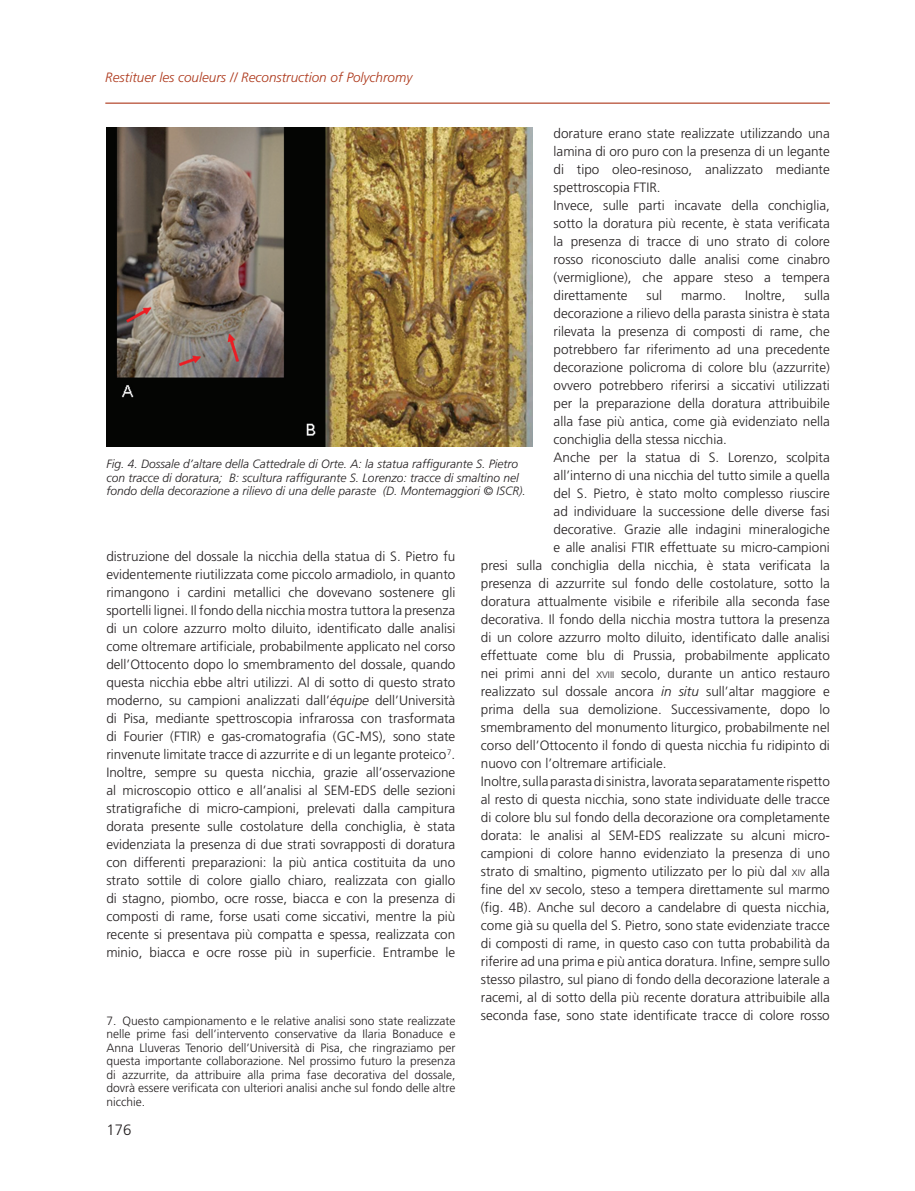
<style>
.page{position:relative;width:915px;height:1191px;background:#fff}
.page>*{position:absolute;margin:0;border:0;box-sizing:border-box;transform-origin:0 0}
.t1{font:300 15px "Frutiger LT Std";color:#231f20}
.t2{font:300 13.5px/18px "Frutiger LT Std";color:#231f20;text-align:justify}
.t3{font:italic 300 13.5px "Frutiger LT Std";color:#ad371a}
.t4{font:300 12px/13.5px "Frutiger LT Std";color:#231f20;text-align:justify}
.t5{font:italic 300 12px/13.5px "Frutiger LT Std";color:#231f20}
.s1{font-size:9.45px}
.s2{font-style:italic}
</style>
<div class="page">
<hr style="left:105px;top:103px;width:724px;height:1px;background:#ad371a">
<img style="left:106px;top:128px;width:426px;height:318px">
<p class="t3" style="left:105px;top:70px;width:308px">Restituer les couleurs // Reconstruction of Polychromy</p>
<p class="t2" style="left:553px;top:124px;width:278px;text-align:left">dorature erano state realizzate utilizzando una lamina di oro puro con la presenza di un legante di tipo oleo-resinoso, analizzato mediante spettroscopia FTIR.<br>Invece, sulle parti incavate della conchiglia, sotto la doratura più recente, è stata verificata la presenza di tracce di uno strato di colore rosso riconosciuto dalle analisi come cinabro (vermiglione), che appare steso a tempera direttamente</p>
<p class="t2" style="left:646px;top:286px;width:17px">sul</p>
<p class="t2" style="left:681px;top:286px;width:46px">marmo.</p>
<p class="t2" style="left:744px;top:286px;width:42px">Inoltre,</p>
<p class="t2" style="left:804px;top:286px;width:27px">sulla</p>
<p class="t2" style="left:553px;top:304px;width:278px">decorazione a rilievo della parasta sinistra è stata</p>
<p class="t2" style="left:553px;top:322px;width:278px">rilevata la presenza di composti di rame, che</p>
<p class="t2" style="left:553px;top:340px;width:278px">potrebbero far riferimento ad una precedente</p>
<p class="t2" style="left:553px;top:358px;width:278px">decorazione policroma di colore blu (azzurrite)</p>
<p class="t2" style="left:553px;top:376px;width:278px">ovvero potrebbero riferirsi a siccativi utilizzati</p>
<p class="t2" style="left:553px;top:394px;width:278px">per la preparazione della doratura attribuibile</p>
<p class="t2" style="left:553px;top:412px;width:278px">alla fase più antica, come già evidenziato nella</p>
<p class="t2" style="left:553px;top:430px;width:175px">conchiglia della stessa nicchia.</p>
<p class="t2" style="left:553px;top:448px;width:278px">Anche per la statua di S. Lorenzo, scolpita</p>
<p class="t2" style="left:553px;top:466px;width:278px">all’interno di una nicchia del tutto simile a quella</p>
<p class="t2" style="left:553px;top:484px;width:278px">del S. Pietro, è stato molto complesso riuscire</p>
<p class="t2" style="left:553px;top:502px;width:278px">ad individuare la successione delle diverse fasi</p>
<p class="t2" style="left:553px;top:520px;width:278px">decorative. Grazie alle indagini mineralogiche</p>
<p class="t2" style="left:553px;top:538px;width:278px">e alle analisi FTIR effettuate su micro-campioni</p>
<p class="t2" style="left:480px;top:556px;width:350px">presi sulla conchiglia della nicchia, è stata verificata la</p>
<p class="t2" style="left:480px;top:574px;width:350px">presenza di azzurrite sul fondo delle costolature, sotto la</p>
<p class="t2" style="left:480px;top:592px;width:350px">doratura attualmente visibile e riferibile alla seconda fase</p>
<p class="t2" style="left:480px;top:610px;width:350px">decorativa. Il fondo della nicchia mostra tuttora la presenza</p>
<p class="t2" style="left:480px;top:628px;width:350px">di un colore azzurro molto diluito, identificato dalle analisi</p>
<p class="t2" style="left:480px;top:646px;width:350px">effettuate come blu di Prussia, probabilmente applicato</p>
<p class="t2" style="left:480px;top:664px;width:350px">nei primi anni del <span class="s1">XVIII</span> secolo, durante un antico restauro</p>
<p class="t2" style="left:480px;top:682px;width:350px">realizzato sul dossale ancora <span class="s2">in situ</span> sull’altar maggiore e</p>
<p class="t2" style="left:480px;top:700px;width:350px">prima della sua demolizione. Successivamente, dopo lo</p>
<p class="t2" style="left:480px;top:718px;width:350px">smembramento del monumento liturgico, probabilmente nel</p>
<p class="t2" style="left:480px;top:736px;width:350px">corso dell’Ottocento il fondo di questa nicchia fu ridipinto di</p>
<p class="t2" style="left:480px;top:754px;width:187px">nuovo con l’oltremare artificiale.</p>
<p class="t2" style="left:480px;top:772px;width:350px">Inoltre, sulla parasta di sinistra, lavorata separatamente rispetto</p>
<p class="t2" style="left:480px;top:790px;width:350px">al resto di questa nicchia, sono state individuate delle tracce</p>
<p class="t2" style="left:480px;top:808px;width:350px">di colore blu sul fondo della decorazione ora completamente</p>
<p class="t2" style="left:480px;top:826px;width:350px">dorata: le analisi al SEM-EDS realizzate su alcuni micro-</p>
<p class="t2" style="left:480px;top:844px;width:350px">campioni di colore hanno evidenziato la presenza di uno</p>
<p class="t2" style="left:480px;top:862px;width:350px">strato di smaltino, pigmento utilizzato per lo più dal <span class="s1">XIV</span> alla</p>
<p class="t2" style="left:480px;top:880px;width:350px">fine del xv secolo, steso a tempera direttamente sul marmo</p>
<p class="t2" style="left:480px;top:898px;width:350px">(fig. 4B). Anche sul decoro a candelabre di questa nicchia,</p>
<p class="t2" style="left:480px;top:916px;width:350px">come già su quella del S. Pietro, sono state evidenziate tracce</p>
<p class="t2" style="left:480px;top:934px;width:350px">di composti di rame, in questo caso con tutta probabilità da</p>
<p class="t2" style="left:480px;top:952px;width:350px">riferire ad una prima e più antica doratura. Infine, sempre sullo</p>
<p class="t2" style="left:480px;top:970px;width:350px">stesso pilastro, sul piano di fondo della decorazione laterale a</p>
<p class="t2" style="left:480px;top:988px;width:350px">racemi, al di sotto della più recente doratura attribuibile alla</p>
<p class="t2" style="left:480px;top:1006px;width:350px">seconda fase, sono state identificate tracce di colore rosso</p>
<p class="t5" style="left:106px;top:457px;width:421px">Fig. 4. Dossale d’altare della Cattedrale di Orte. A: la statua raffigurante S. Pietro con tracce di doratura; B: scultura raffigurante S. Lorenzo: tracce di smaltino nel fondo della decorazione a rilievo di una delle paraste (D. Montemaggiori © ISCR).</p>
<p class="t2" style="left:106px;top:547px;width:350px">distruzione del dossale la nicchia della statua di S. Pietro fu evidentemente riutilizzata come piccolo armadiolo, in quanto rimangono i cardini metallici che dovevano sostenere gli sportelli lignei. Il fondo della nicchia mostra tuttora la presenza di un colore azzurro molto diluito, identificato dalle analisi come oltremare artificiale, probabilmente applicato nel corso dell’Ottocento dopo lo smembramento del dossale, quando questa nicchia ebbe altri utilizzi. Al di sotto di questo strato moderno, su campioni analizzati dall’<span class="s2">équipe</span> dell’Università di Pisa, mediante spettroscopia infrarossa con trasformata di Fourier (FTIR) e gas-cromatografia (GC-MS), sono state rinvenute limitate tracce di azzurrite e di un legante proteico<sup>7</sup>.<br>Inoltre, sempre su questa nicchia, grazie all’osservazione al microscopio ottico e all’analisi al SEM-EDS delle sezioni stratigrafiche di micro-campioni, prelevati dalla campitura dorata presente sulle costolature della conchiglia, è stata evidenziata la presenza di due strati sovrapposti di doratura con differenti preparazioni: la più antica costituita da uno strato sottile di colore giallo chiaro, realizzata con giallo di stagno, piombo, ocre rosse, biacca e con la presenza di composti di rame, forse usati come siccativi, mentre la più recente si presentava più compatta e spessa, realizzata con minio, biacca e ocre rosse più in superficie. Entrambe le</p>
<p class="t4" style="left:106px;top:1014px;width:350px">7. Questo campionamento e le relative analisi sono state realizzate nelle prime fasi dell’intervento conservative da Ilaria Bonaduce e Anna Lluveras Tenorio dell’Università di Pisa, che ringraziamo per questa importante collaborazione. Nel prossimo futuro la presenza di azzurrite, da attribuire alla prima fase decorativa del dossale, dovrà essere verificata con ulteriori analisi anche sul fondo delle altre nicchie.</p>
<p class="t1" style="left:106px;top:1121px;width:27px">176</p>
</div>
